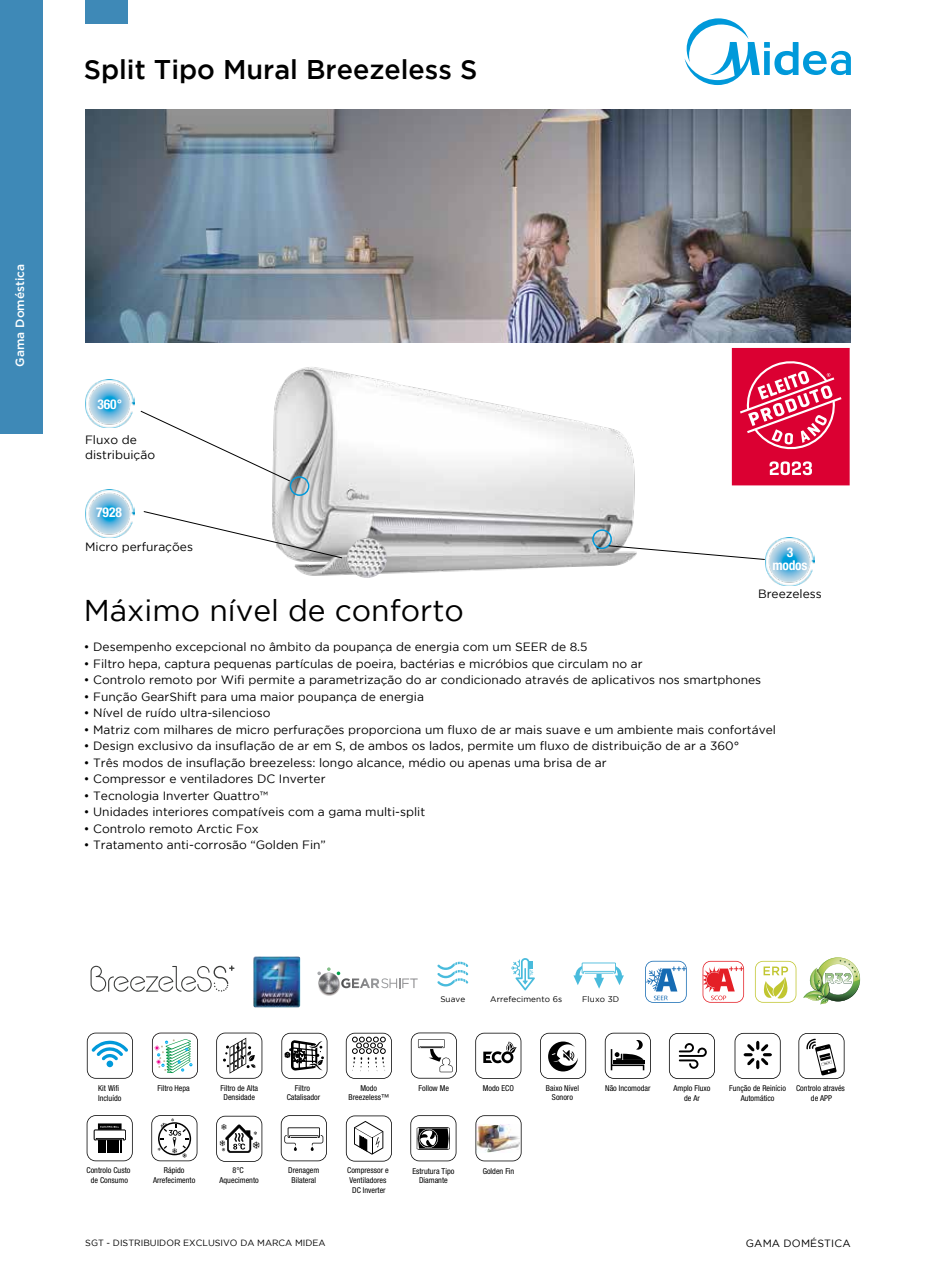
<style>
.page{position:relative;width:936px;height:1263px;background:#fff}
.page>*{position:absolute;margin:0;border:0;box-sizing:border-box;transform-origin:0 0}
.t1{font:30px "Gotham";color:#000}
.t2{font:500 27px "Gotham";color:#000}
.t3{font:700 condensed 13.5px/13.5px "Helvetica Neue";color:#fff;text-align:center}
.t4{font:12px/14.4px "Gotham";color:#000}
.t5{font:500 12px "Gotham";color:#fff}
.t6{font:10.5px "Gotham";letter-spacing:.015em;color:#000}
.t7{font:9px "Gotham";color:#000}
.t8{font:8.25px "Gotham";letter-spacing:.01em;color:#000}
.t9{font:condensed 8.1px/9.8px "Helvetica Neue";color:#000;text-align:center}
.t10{font:condensed 8.1px "Helvetica Neue";color:#010101}
</style>
<div class="page">
<svg style="left:684px;top:18px;width:166px;height:67px"></svg>
<div style="left:85px;top:0;width:43px;height:23px;background:#3e89b7"></div>
<div style="left:0;top:0;width:43px;height:434px;background:#3e89b7"></div>
<svg style="left:411px;top:1032px;width:46px;height:46px"></svg>
<svg style="left:216px;top:1033px;width:46px;height:46px"></svg>
<svg style="left:152px;top:1033px;width:46px;height:46px"></svg>
<svg style="left:87px;top:1033px;width:46px;height:46px"></svg>
<div style="left:106px;top:1060px;width:7px;height:7px;background:#0099da;border-radius:50%"></div>
<svg style="left:281px;top:1033px;width:46px;height:46px"></svg>
<svg style="left:216px;top:1116px;width:46px;height:46px"></svg>
<svg style="left:410px;top:1115px;width:46px;height:46px"></svg>
<svg style="left:151px;top:1115px;width:46px;height:46px"></svg>
<svg style="left:798px;top:1033px;width:46px;height:46px"></svg>
<svg style="left:346px;top:1115px;width:46px;height:46px"></svg>
<svg style="left:475px;top:1033px;width:46px;height:46px"></svg>
<svg style="left:540px;top:1033px;width:46px;height:46px"></svg>
<svg style="left:604px;top:1033px;width:46px;height:46px"></svg>
<svg style="left:669px;top:1033px;width:46px;height:46px"></svg>
<img style="left:475px;top:1115px;width:46px;height:46px">
<svg style="left:346px;top:1033px;width:46px;height:46px"></svg>
<svg style="left:734px;top:1033px;width:46px;height:46px"></svg>
<svg style="left:281px;top:1115px;width:46px;height:46px"></svg>
<svg style="left:87px;top:1115px;width:46px;height:46px"></svg>
<svg style="left:437px;top:962px;width:31px;height:24px"></svg>
<svg style="left:573px;top:962px;width:51px;height:27px"></svg>
<svg style="left:511px;top:958px;width:24px;height:32px"></svg>
<svg style="left:91px;top:965px;width:143px;height:27px"></svg>
<img style="left:253px;top:956px;width:47px;height:51px">
<svg style="left:317px;top:967px;width:100px;height:29px"></svg>
<img style="left:85px;top:109px;width:765px;height:233px">
<svg style="left:702px;top:961px;width:42px;height:42px"></svg>
<svg style="left:754px;top:961px;width:42px;height:42px"></svg>
<svg style="left:645px;top:961px;width:41px;height:42px"></svg>
<img style="left:784px;top:537px;width:30px;height:49px">
<img style="left:85px;top:489px;width:50px;height:48px">
<img style="left:272px;top:367px;width:512px;height:219px">
<img style="left:347px;top:538px;width:40px;height:40px;border-radius:20px">
<img style="left:85px;top:379px;width:50px;height:48px">
<div style="left:290px;top:476px;width:19px;height:20px;border:2px solid #0099da;border-radius:50%"></div>
<div style="left:592px;top:529px;width:20px;height:20px;border:2px solid #0099da;border-radius:50%"></div>
<svg style="left:140px;top:411px;width:150px;height:70px"></svg>
<svg style="left:143px;top:511px;width:199px;height:47px"></svg>
<svg style="left:608px;top:545px;width:157px;height:15px"></svg>
<svg style="left:730px;top:347px;width:120px;height:140px"></svg>
<svg style="left:803px;top:957px;width:57px;height:48px"></svg>
<h2 class="t2" style="left:84px;top:54px;width:395px">Split Tipo Mural Breezeless S</h2>
<p class="t5" style="left:13px;top:366px;width:104px;rotate:-90deg">Gama Doméstica</p>
<p class="t3" style="left:97px;top:397px;width:26px">360°</p>
<p class="t4" style="left:85px;top:433px;width:72px">Fluxo de distribuição</p>
<p class="t3" style="left:96px;top:506px;width:27px">7928</p>
<p class="t4" style="left:85px;top:539px;width:109px">Micro perfurações</p>
<h1 class="t1" style="left:84px;top:594px;width:381px">Máximo nível de conforto</h1>
<p class="t3" style="left:772px;top:545px;width:36px">3 modos</p>
<p class="t4" style="left:758px;top:587px;width:65px">Breezeless</p>
<p class="t4" style="left:84px;top:640px;width:505px">• Desempenho excepcional no âmbito da poupança de energia com um SEER de 8.5</p>
<p class="t4" style="left:84px;top:656px;width:560px">• Filtro hepa, captura pequenas partículas de poeira, bactérias e micróbios que circulam no ar</p>
<p class="t4" style="left:84px;top:673px;width:678px">• Controlo remoto por Wifi permite a parametrização do ar condicionado através de aplicativos nos smartphones</p>
<p class="t4" style="left:84px;top:689px;width:341px">• Função GearShift para uma maior poupança de energia</p>
<p class="t4" style="left:84px;top:706px;width:188px">• Nível de ruído ultra-silencioso</p>
<p class="t4" style="left:84px;top:722px;width:693px">• Matriz com milhares de micro perfurações proporciona um fluxo de ar mais suave e um ambiente mais confortável</p>
<p class="t4" style="left:84px;top:739px;width:657px">• Design exclusivo da insuflação de ar em S, de ambos os lados, permite um fluxo de distribuição de ar a 360°</p>
<p class="t4" style="left:84px;top:755px;width:524px">• Três modos de insuflação breezeless: longo alcance, médio ou apenas uma brisa de ar</p>
<p class="t4" style="left:84px;top:772px;width:243px">• Compressor e ventiladores DC Inverter</p>
<p class="t4" style="left:84px;top:788px;width:186px">• Tecnologia Inverter Quattro™</p>
<p class="t4" style="left:84px;top:805px;width:343px">• Unidades interiores compatíveis com a gama multi-split</p>
<p class="t4" style="left:84px;top:821px;width:176px">• Controlo remoto Arctic Fox</p>
<p class="t4" style="left:84px;top:838px;width:243px">• Tratamento anti-corrosão “Golden Fin”</p>
<p class="t8" style="left:440px;top:995px;width:26px">Suave</p>
<p class="t8" style="left:490px;top:995px;width:73px">Arrefecimento 6s</p>
<p class="t8" style="left:582px;top:995px;width:38px">Fluxo 3D</p>
<p class="t9" style="left:482px;top:1083px;width:33px">Modo ECO</p>
<p class="t9" style="left:546px;top:1083px;width:35px">Baixo Nível<br>Sonoro</p>
<p class="t9" style="left:673px;top:1083px;width:38px">Amplo Fluxo de Ar</p>
<p class="t9" style="left:605px;top:1083px;width:47px">Não Incomodar</p>
<p class="t9" style="left:348px;top:1083px;width:42px">Modo<br>Breezeless™</p>
<p class="t9" style="left:729px;top:1083px;width:58px">Função de Reinício<br>Automático</p>
<p class="t9" style="left:98px;top:1083px;width:23px">Kit Wifi</p>
<p class="t9" style="left:157px;top:1083px;width:34px">Filtro Hepa</p>
<p class="t10" style="left:418px;top:1083px;width:32px">Follow Me</p>
<p class="t9" style="left:98px;top:1093px;width:25px">Incluído</p>
<p class="t9" style="left:220px;top:1083px;width:39px">Filtro de Alta<br>Densidade</p>
<p class="t9" style="left:287px;top:1083px;width:35px">Filtro<br>Catalisador</p>
<p class="t9" style="left:796px;top:1083px;width:50px">Controlo através de APP</p>
<p class="t9" style="left:86px;top:1165px;width:45px">Controlo Custo de Consumo</p>
<p class="t9" style="left:153px;top:1165px;width:44px">Rápido<br>Arrefecimento</p>
<p class="t9" style="left:219px;top:1165px;width:41px">8°C<br>Aquecimento</p>
<p class="t9" style="left:288px;top:1165px;width:33px">Drenagem<br>Bilateral</p>
<p class="t9" style="left:347px;top:1165px;width:43px">Compressor e<br>Ventiladores<br>DC Inverter</p>
<p class="t9" style="left:412px;top:1166px;width:43px">Estrutura Tipo<br>Diamante</p>
<p class="t9" style="left:482px;top:1166px;width:33px">Golden Fin</p>
<p class="t7" style="left:85px;top:1238px;width:242px">SGT - DISTRIBUIDOR EXCLUSIVO DA MARCA MIDEA</p>
<p class="t6" style="left:745px;top:1238px;width:106px">GAMA DOMÉSTICA</p>
</div>
